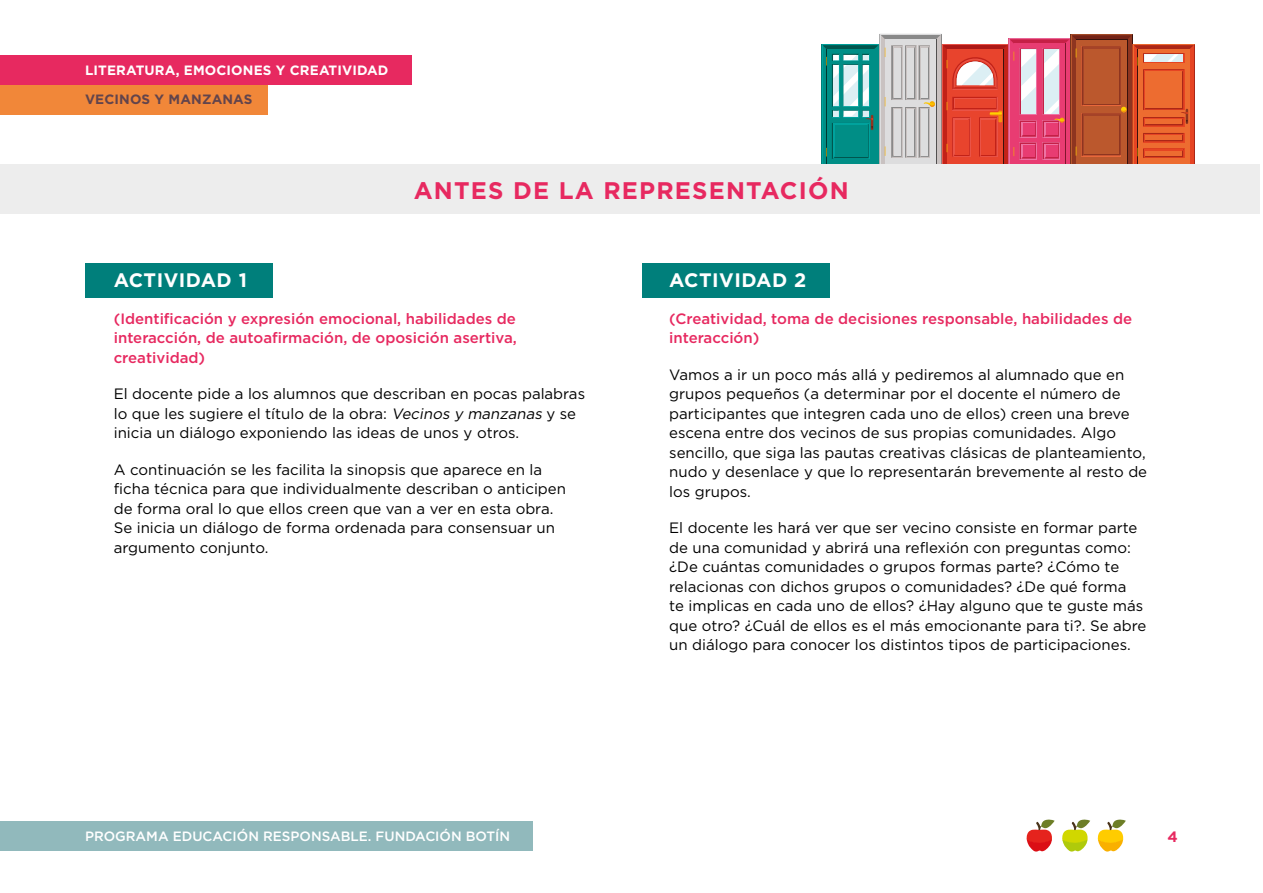
<style>
.page{position:relative;width:1263px;height:893px;background:#fff}
.page>*{position:absolute;margin:0;border:0;box-sizing:border-box;transform-origin:0 0}
.t1{font:700 24px "Gotham";letter-spacing:.05em;color:#e72960}
.t2{font:700 19.5px "Gotham";letter-spacing:.025em;color:#fff}
.t3{font:15px/19.5px "Gotham";color:#000}
.t4{font:500 15px/19.5px "Gotham";color:#e72960;text-align:justify}
.t5{font:700 15px "Gotham";color:#e72960}
.t6{font:500 13.5px "Gotham";color:#fff}
.t7{font:700 13.5px "Gotham";letter-spacing:.01em;color:#fff}
.t8{font:700 13.5px "Gotham";letter-spacing:.01em;color:#62444c}
.s1{font-style:italic}
</style>
<div class="page">
<div style="left:0;top:821px;width:532px;height:30px;background:#91b9bc"></div>
<div style="left:0;top:55px;width:412px;height:30px;background:#e72960"></div>
<div style="left:0;top:85px;width:267px;height:30px;background:#f18739"></div>
<svg style="left:1026px;top:819px;width:29px;height:33px"></svg>
<svg style="left:1062px;top:819px;width:28px;height:33px"></svg>
<svg style="left:1097px;top:819px;width:29px;height:33px"></svg>
<svg style="left:821px;top:34px;width:374px;height:130px"></svg>
<div style="left:0;top:164px;width:1259px;height:50px;background:#ededed"></div>
<div style="left:642px;top:264px;width:187px;height:34px;background:#007f7b"></div>
<div style="left:85px;top:264px;width:187px;height:34px;background:#007f7b"></div>
<p class="t7" style="left:85px;top:63px;width:305px">LITERATURA, EMOCIONES Y CREATIVIDAD</p>
<p class="t8" style="left:85px;top:92px;width:169px">VECINOS Y MANZANAS</p>
<h1 class="t1" style="left:414px;top:177px;width:436px">ANTES DE LA REPRESENTACIÓN</h1>
<h2 class="t2" style="left:114px;top:269px;width:135px">ACTIVIDAD 1</h2>
<p class="t4" style="left:114px;top:308px;width:405px">(Identificación y expresión emocional, habilidades de interacción, de autoafirmación, de oposición asertiva, creatividad)</p>
<p class="t3" style="left:114px;top:384px;width:473px">El docente pide a los alumnos que describan en pocas palabras lo que les sugiere el título de la obra: <span class="s1">Vecinos y manzanas</span> y se inicia un diálogo exponiendo las ideas de unos y otros.</p>
<p class="t3" style="left:114px;top:460px;width:454px">A continuación se les facilita la sinopsis que aparece en la ficha técnica para que individualmente describan o anticipen de forma oral lo que ellos creen que van a ver en esta obra.<br>Se inicia un diálogo de forma ordenada para consensuar un argumento conjunto.</p>
<h2 class="t2" style="left:669px;top:269px;width:139px">ACTIVIDAD 2</h2>
<p class="t4" style="left:669px;top:308px;width:464px">(Creatividad, toma de decisiones responsable, habilidades de interacción)</p>
<p class="t3" style="left:669px;top:365px;width:479px">Vamos a ir un poco más allá y pediremos al alumnado que en grupos pequeños (a determinar por el docente el número de participantes que integren cada uno de ellos) creen una breve escena entre dos vecinos de sus propias comunidades. Algo sencillo, que siga las pautas creativas clásicas de planteamiento, nudo y desenlace y que lo representarán brevemente al resto de los grupos.</p>
<p class="t3" style="left:669px;top:518px;width:479px">El docente les hará ver que ser vecino consiste en formar parte de una comunidad y abrirá una reflexión con preguntas como: ¿De cuántas comunidades o grupos formas parte? ¿Cómo te relacionas con dichos grupos o comunidades? ¿De qué forma<br>te implicas en cada uno de ellos? ¿Hay alguno que te guste más que otro? ¿Cuál de ellos es el más emocionante para ti?. Se abre un diálogo para conocer los distintos tipos de participaciones.</p>
<p class="t6" style="left:85px;top:829px;width:427px">PROGRAMA EDUCACIÓN RESPONSABLE. FUNDACIÓN BOTÍN</p>
<p class="t5" style="left:1167px;top:828px;width:12px">4</p>
</div>
